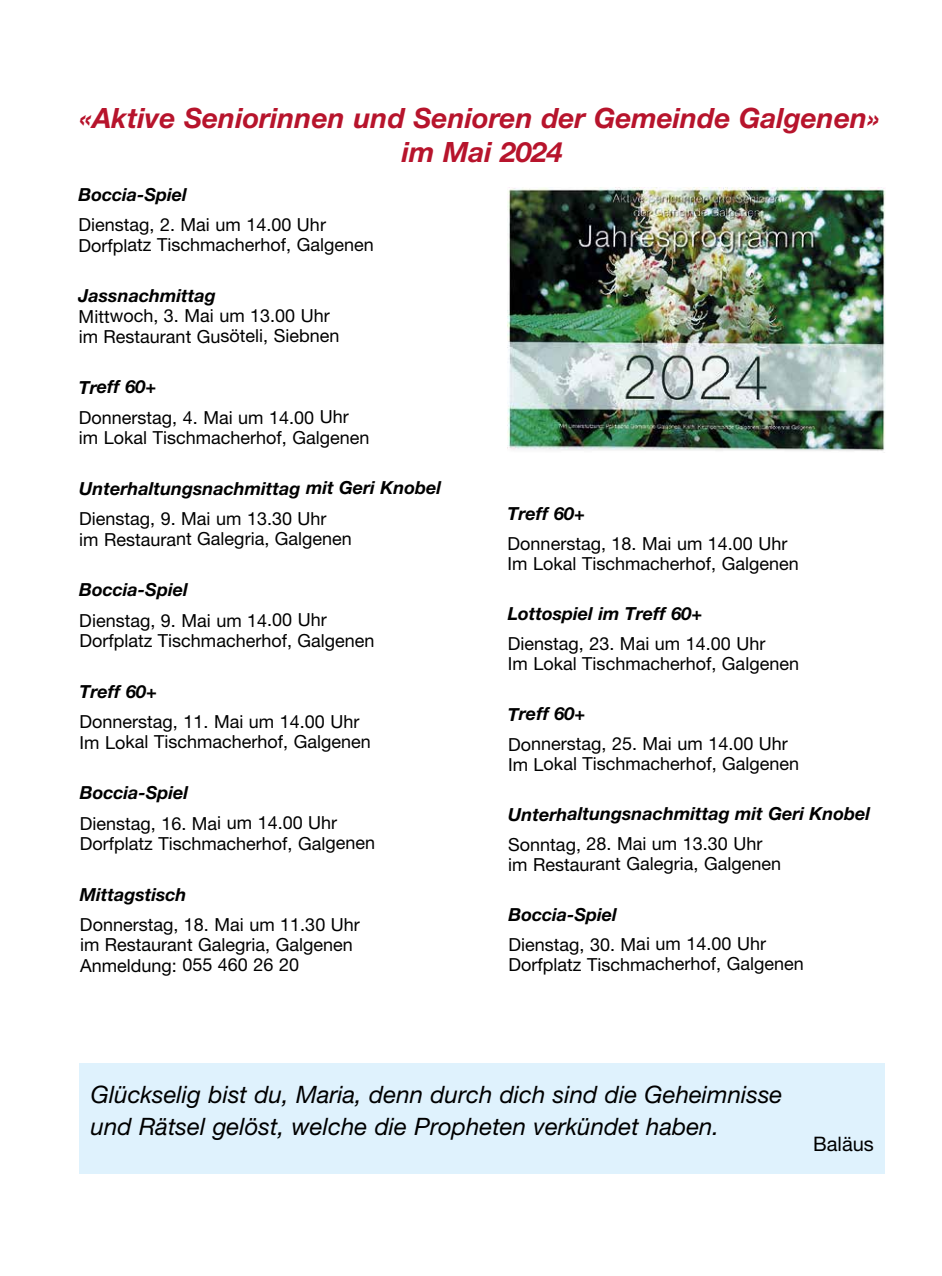
<style>
.page{position:relative;width:942px;height:1276px;background:#fff}
.page>*{position:absolute;margin:0;border:0;box-sizing:border-box;transform-origin:0 0}
.t1{font:italic 700 28px/34px "Helvetica Neue LT Pro";color:#b7142c;text-align:center}
.t2{font:italic 24px/32px "Helvetica Neue LT Pro";color:#000}
.t3{font:20px "Helvetica Neue LT Pro";color:#000}
.t4{font:18px/20.2px "Helvetica Neue LT Pro";letter-spacing:-.005em;color:#000}
.t5{font:italic 700 18px "Helvetica Neue LT Pro";color:#000}
</style>
<div class="page">
<img style="left:507px;top:187px;width:377px;height:264px">
<div style="left:79px;top:1064px;width:805px;height:110px;background:#dff2fd"></div>
<h1 class="t1" style="left:79px;top:100px;width:802px">«Aktive Seniorinnen und Senioren der Gemeinde Galgenen» im Mai 2024</h1>
<p class="t5" style="left:78px;top:183px;width:110px">Boccia-Spiel</p>
<p class="t4" style="left:78px;top:214px;width:297px">Dienstag, 2. Mai um 14.00 Uhr<br>Dorfplatz Tischmacherhof, Galgenen</p>
<p class="t5" style="left:79px;top:285px;width:138px">Jassnachmittag</p>
<p class="t4" style="left:79px;top:305px;width:262px">Mittwoch, 3. Mai um 13.00 Uhr im Restaurant Gusöteli, Siebnen</p>
<p class="t5" style="left:79px;top:376px;width:79px">Treff 60+</p>
<p class="t4" style="left:79px;top:407px;width:292px">Donnerstag, 4. Mai um 14.00 Uhr im Lokal Tischmacherhof, Galgenen</p>
<p class="t5" style="left:79px;top:477px;width:363px">Unterhaltungsnachmittag mit Geri Knobel</p>
<p class="t4" style="left:79px;top:508px;width:274px">Dienstag, 9. Mai um 13.30 Uhr<br>im Restaurant Galegria, Galgenen</p>
<p class="t5" style="left:79px;top:579px;width:110px">Boccia-Spiel</p>
<p class="t4" style="left:79px;top:610px;width:297px">Dienstag, 9. Mai um 14.00 Uhr<br>Dorfplatz Tischmacherhof, Galgenen</p>
<p class="t5" style="left:79px;top:680px;width:79px">Treff 60+</p>
<p class="t4" style="left:79px;top:711px;width:293px">Donnerstag, 11. Mai um 14.00 Uhr<br>Im Lokal Tischmacherhof, Galgenen</p>
<p class="t5" style="left:80px;top:781px;width:110px">Boccia-Spiel</p>
<p class="t4" style="left:80px;top:813px;width:297px">Dienstag, 16. Mai um 14.00 Uhr<br>Dorfplatz Tischmacherhof, Galgenen</p>
<p class="t5" style="left:80px;top:883px;width:108px">Mittagstisch</p>
<p class="t4" style="left:80px;top:914px;width:281px">Donnerstag, 18. Mai um 11.30 Uhr im Restaurant Galegria, Galgenen<br>Anmeldung: 055 460 26 20</p>
<p class="t5" style="left:507px;top:503px;width:79px">Treff 60+</p>
<p class="t4" style="left:507px;top:533px;width:293px">Donnerstag, 18. Mai um 14.00 Uhr<br>Im Lokal Tischmacherhof, Galgenen</p>
<p class="t5" style="left:507px;top:602px;width:196px">Lottospiel im Treff 60+</p>
<p class="t4" style="left:507px;top:633px;width:293px">Dienstag, 23. Mai um 14.00 Uhr<br>Im Lokal Tischmacherhof, Galgenen</p>
<p class="t5" style="left:507px;top:703px;width:79px">Treff 60+</p>
<p class="t4" style="left:508px;top:733px;width:293px">Donnerstag, 25. Mai um 14.00 Uhr<br>Im Lokal Tischmacherhof, Galgenen</p>
<p class="t5" style="left:508px;top:802px;width:363px">Unterhaltungsnachmittag mit Geri Knobel</p>
<p class="t4" style="left:508px;top:833px;width:274px">Sonntag, 28. Mai um 13.30 Uhr im Restaurant Galegria, Galgenen</p>
<p class="t5" style="left:508px;top:903px;width:110px">Boccia-Spiel</p>
<p class="t4" style="left:508px;top:934px;width:297px">Dienstag, 30. Mai um 14.00 Uhr<br>Dorfplatz Tischmacherhof, Galgenen</p>
<h2 class="t2" style="left:91px;top:1078px;width:693px">Glückselig bist du, Maria, denn durch dich sind die Geheimnisse und Rätsel gelöst, welche die Propheten verkündet haben.</h2>
<p class="t3" style="left:812px;top:1132px;width:62px">Baläus</p>
</div>
